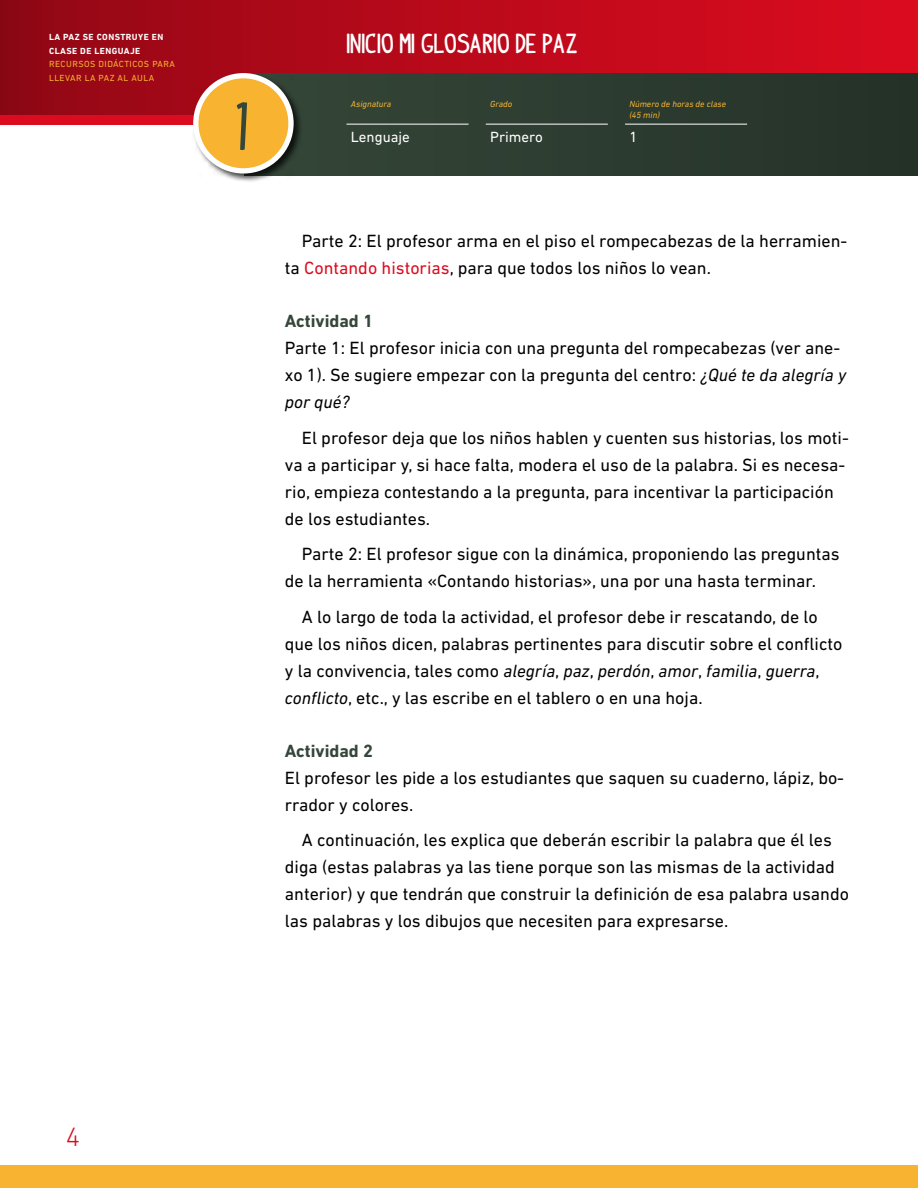
<style>
.page{position:relative;width:918px;height:1188px;background:#fff}
.page>*{position:absolute;margin:0;border:0;box-sizing:border-box;transform-origin:0 0}
.t1{font:700 51.9px "indypimp";color:#354739}
.t2{font:300 27px "DIN Next LT Pro";color:#dc0c20}
.t3{font:700 21.15px "indypimp";color:#fff}
.P2{font:18px/27px "DIN Next LT Pro";color:#000}
.P1{font:18px/27px "DIN Next LT Pro";color:#000}
.t3-2{font:700 18px "DIN Next LT Pro";color:#354739}
.t4{font:15px "DIN Next LT Pro";color:#fff}
.t5{font:italic 9px/10.8px "DIN Next LT Pro";color:#f8b330}
.t6{font:9px/13.5px "DIN Next LT Pro";letter-spacing:.05em;color:#f8b330}
.t7{font:700 9px/13.5px "DIN Next LT Pro";letter-spacing:.05em;color:#fff}
.s1{color:#dc0c20}
.s2{font-style:italic}
</style>
<div class="page">
<div style="left:0;top:0;width:918px;height:115px;background:linear-gradient(to right,#920715,#de0b20)"></div>
<div style="left:0;top:1165px;width:918px;height:23px;background:#f8b330"></div>
<div style="left:243px;top:73px;width:675px;height:102px;background:#2d3c30"></div>
<hr style="left:347px;top:124px;width:122px;height:1px;background:#fff">
<hr style="left:486px;top:124px;width:122px;height:1px;background:#fff">
<hr style="left:625px;top:124px;width:122px;height:1px;background:#fff">
<div style="left:192px;top:71px;width:111px;height:112px;background:#000;opacity:.75"></div>
<div style="left:196px;top:76px;width:95px;height:95px;background:#f8b330;border-radius:50%"></div>
<div style="left:193px;top:73px;width:101px;height:101px;border:5px solid #fff;border-radius:50%"></div>
<p class="t7" style="left:49px;top:31px;width:116px">LA PAZ SE CONSTRUYE EN<br>CLASE DE LENGUAJE</p>
<p class="t6" style="left:49px;top:58px;width:127px">RECURSOS DIDÁCTICOS PARA<br>LLEVAR LA PAZ AL AULA</p>
<h1 class="t1" style="left:237px;top:102px;width:15px">1</h1>
<p class="t3" style="left:347px;top:34px;width:233px">INICIO MI GLOSARIO DE PAZ</p>
<p class="t5" style="left:351px;top:99px;width:42px">Asignatura</p>
<p class="t4" style="left:351px;top:128px;width:61px">Lenguaje</p>
<p class="t5" style="left:490px;top:99px;width:24px">Grado</p>
<p class="t4" style="left:490px;top:128px;width:54px">Primero</p>
<p class="t5" style="left:629px;top:99px;width:98px">Número de horas de clase (45 min)</p>
<p class="t4" style="left:629px;top:128px;width:10px">1</p>
<p class="P2" style="left:285px;top:228px;width:564px;text-indent:17px">Parte 2: El profesor arma en el piso el rompecabezas de la herramien&shy;ta <span class="s1">Contando historias</span>, para que todos los niños lo vean.</p>
<p class="t3-2" style="left:285px;top:311px;width:90px">Actividad 1</p>
<p class="P1" style="left:285px;top:334px;width:563px">Parte 1: El profesor inicia con una pregunta del rompecabezas (ver ane&shy;xo 1). Se sugiere empezar con la pregunta del centro: <span class="s2">¿Qué te da alegría y por qué?</span></p>
<p class="P2" style="left:285px;top:424px;width:565px;text-indent:17px">El profesor deja que los niños hablen y cuenten sus historias, los moti&shy;va a participar y, si hace falta, modera el uso de la palabra. Si es necesa&shy;rio, empieza contestando a la pregunta, para incentivar la participación de los estudiantes.</p>
<p class="P2" style="left:285px;top:540px;width:556px;text-indent:17px">Parte 2: El profesor sigue con la dinámica, proponiendo las preguntas de la herramienta «Contando historias», una por una hasta terminar.</p>
<p class="P2" style="left:285px;top:603px;width:559px;text-indent:17px">A lo largo de toda la actividad, el profesor debe ir rescatando, de lo que los niños dicen, palabras pertinentes para discutir sobre el conflicto y la convivencia, tales como <span class="s2">alegría</span>, <span class="s2">paz</span>, <span class="s2">perdón</span>, <span class="s2">amor</span>, <span class="s2">familia</span>, <span class="s2">guerra</span>, <span class="s2">conflicto</span>, etc., y las escribe en el tablero o en una hoja.</p>
<p class="t3-2" style="left:285px;top:740px;width:90px">Actividad 2</p>
<p class="P1" style="left:285px;top:764px;width:561px">El profesor les pide a los estudiantes que saquen su cuaderno, lápiz, bo&shy;rrador y colores.</p>
<p class="P2" style="left:285px;top:826px;width:566px;text-indent:17px">A continuación, les explica que deberán escribir la palabra que él les diga (estas palabras ya las tiene porque son las mismas de la actividad anterior) y que tendrán que construir la definición de esa palabra usando las palabras y los dibujos que necesiten para expresarse.</p>
<h2 class="t2" style="left:66px;top:1121px;width:16px">4</h2>
</div>
